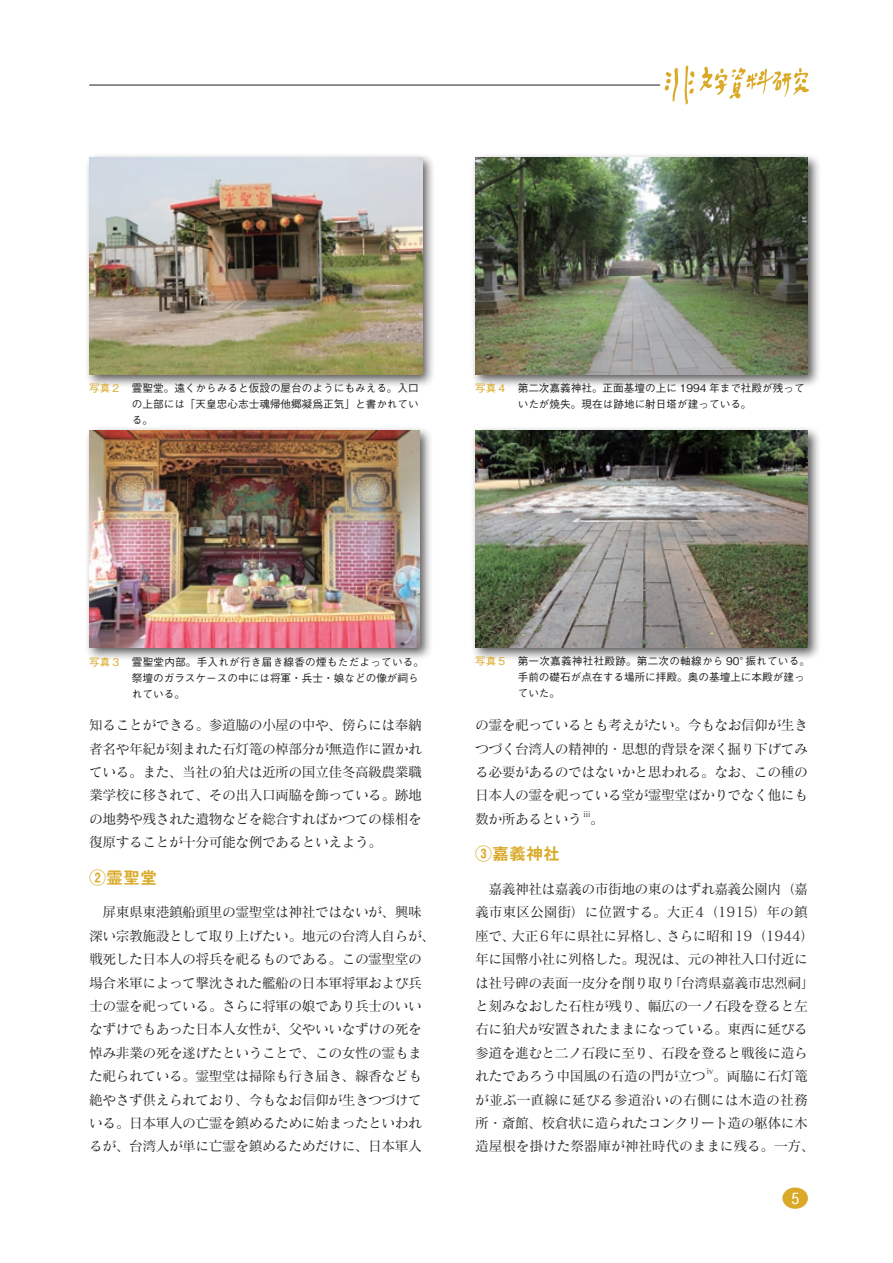
<style>
.page{position:relative;width:893px;height:1263px;background:#fff}
.page>*{position:absolute;margin:0;border:0;box-sizing:border-box;transform-origin:0 0}
.t1{font:16.95px "Midashi Go Pro MB31";color:#d9a927}
.t2{font:500 15.45px "Gothic BBB Pro";color:#fff}
.t3{font:13.8px/23.4px "Matisse Pro M";letter-spacing:-.04em;color:#231f20;text-align:justify}
.t4{font:13.8px/23.4px "Matisse Pro M";letter-spacing:-.015em;color:#231f20}
.t5{font:500 10.65px/15.9px "Gothic BBB Pro";color:#231f20}
.t6{font:8.1px "Matisse Pro M";color:#231f20}
.s1{color:#d9a927}
</style>
<div class="page">
<hr style="left:89px;top:85px;width:571px;height:1px;background:#231f20">
<img style="left:664px;top:65px;width:145px;height:40px">
<div style="left:782px;top:1187px;width:26px;height:22px;background:#d9a927;border-radius:50%"></div>
<div style="left:84px;top:152px;width:351px;height:236px;background:#231f20;opacity:.75"></div>
<img style="left:89px;top:157px;width:333px;height:217px">
<div style="left:84px;top:425px;width:349px;height:236px;background:#231f20;opacity:.75"></div>
<img style="left:89px;top:431px;width:331px;height:216px">
<div style="left:470px;top:152px;width:351px;height:236px;background:#231f20;opacity:.75"></div>
<img style="left:475px;top:157px;width:333px;height:217px">
<div style="left:470px;top:425px;width:351px;height:235px;background:#231f20;opacity:.75"></div>
<img style="left:475px;top:430px;width:333px;height:217px">
<p class="t5" style="left:132px;top:379px;width:289px;text-align:justify;text-indent:-43px"><span class="s1">写真２</span> 霊聖堂。遠くからみると仮設の屋台のようにもみえる。入口の上部には「天皇忠心志士魂帰他郷凝爲正気」と書かれている。</p>
<p class="t5" style="left:518px;top:379px;width:289px;text-indent:-43px"><span class="s1">写真４</span> 第二次嘉義神社。正面基壇の上に 1994 年まで社殿が残っていたが焼失。現在は跡地に射日塔が建っている。</p>
<p class="t5" style="left:132px;top:652px;width:294px;text-indent:-43px"><span class="s1">写真３</span> 霊聖堂内部。手入れが行き届き線香の煙もただよっている。祭壇のガラスケースの中には将軍・兵士・娘などの像が祠られている。</p>
<p class="t3" style="left:89px;top:713px;width:334px">知ることができる。参道脇の小屋の中や、傍らには奉納者名や年紀が刻まれた石灯篭の棹部分が無造作に置かれている。また、当社の狛犬は近所の国立佳冬高級農業職業学校に移されて、その出入口両脇を飾っている。跡地の地勢や残された遺物などを総合すればかつての様相を復原することが十分可能な例であるといえよう。</p>
<p class="t1" style="left:89px;top:864px;width:70px">②霊聖堂</p>
<p class="t3" style="left:89px;top:900px;width:348px;text-align:left">　屏東県東港鎮船頭里の霊聖堂は神社ではないが、興味深い宗教施設として取り上げたい。地元の台湾人自らが、戦死した日本人の将兵を祀るものである。この霊聖堂の場合米軍によって撃沈された艦船の日本軍将軍および兵士の霊を祀っている。さらに将軍の娘であり兵士のいいなずけでもあった日本人女性が、父やいいなずけの死を悼み非業の死を遂げたということで、この女性の霊もまた祀られている。霊聖堂は掃除も行き届き、線香なども絶やさず供えられており、今もなお信仰が生きつづけている。日本軍人の亡霊を鎮めるために始まったといわれるが、台湾人が単に亡霊を鎮めるためだけに、日本軍人</p>
<p class="t5" style="left:518px;top:652px;width:294px;text-indent:-43px"><span class="s1">写真５</span> 第一次嘉義神社社殿跡。第二次の軸線から 90°振れている。手前の礎石が点在する場所に拝殿。奥の基壇上に本殿が建っていた。</p>
<p class="t3" style="left:475px;top:713px;width:334px">の霊を祀っているとも考えがたい。今もなお信仰が生きつづく台湾人の精神的・思想的背景を深く掘り下げてみる必要があるのではないかと思われる。なお、この種の日本人の霊を祀っている堂が霊聖堂ばかりでなく他にも数か所あるという</p>
<p class="t6" style="left:583px;top:809px;width:8px">iii</p>
<p class="t3" style="left:590px;top:807px;width:15px">。</p>
<p class="t1" style="left:475px;top:840px;width:87px">③嘉義神社</p>
<p class="t3" style="left:475px;top:877px;width:341px;text-align:left">　嘉義神社は嘉義の市街地の東のはずれ嘉義公園内（嘉義市東区公園街）に位置する。大正4（1915）年の鎮座で、大正6年に県社に昇格し、さらに昭和19（1944）年に国幣小社に列格した。現況は、元の神社入口付近には社号碑の表面一皮分を削り取り「台湾県嘉義市忠烈祠」と刻みなおした石柱が残り、幅広の一ノ石段を登ると左右に狛犬が安置されたままになっている。東西に延びる参道を進むと二ノ石段に至り、石段を登ると戦後に造られたであろう中国風の石造の門が立つ</p>
<p class="t6" style="left:707px;top:1066px;width:8px">iv</p>
<p class="t4" style="left:475px;top:1064px;width:341px;text-indent:238px">。両脇に石灯篭が並ぶ一直線に延びる参道沿いの右側には木造の社務所・斎館、校倉状に造られたコンクリート造の躯体に木造屋根を掛けた祭器庫が神社時代のままに残る。一方、</p>
<p class="t2" style="left:791px;top:1186px;width:9px">5</p>
</div>
